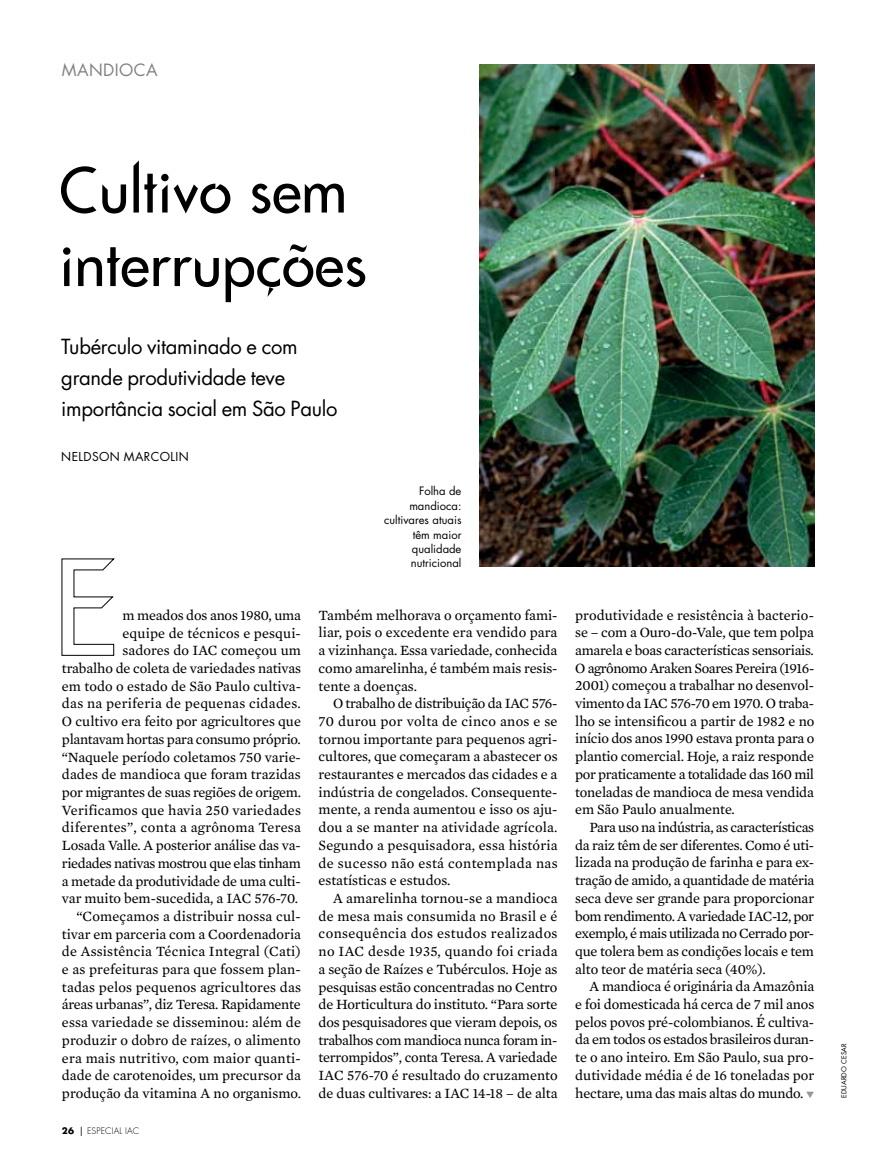
<style>
.page{position:relative;width:885px;height:1169px;background:#fff}
.page>*{position:absolute;margin:0;border:0;box-sizing:border-box;transform-origin:0 0}
.t1{font:60px/73.5px "Futura Vitima";color:#000}
.t2{font:20.25px/31px "Futura";letter-spacing:-.015em;color:#000}
.t3{font:16.5px "Futura";letter-spacing:.025em;color:#808285}
.t4{font:14.4px/17.7px "Mercury Text G2";color:#000;text-align:justify}
.t5{font:12px "Futura";letter-spacing:.035em;color:#000}
.t6{font:11.25px/14.4px "Futura";color:#000;text-align:right}
.t7{font:300 8.7px "Futura";letter-spacing:.01em;color:#000}
.t8{font:6.75px "Futura";letter-spacing:.01em;color:#000}
.s1{font-weight:700}
.s2{font-weight:400;font-size:9.3px}
.s3{color:#939598}
</style>
<div class="page">
<img style="left:479px;top:64px;width:335px;height:503px">
<svg style="left:61px;top:558px;width:54px;height:98px"></svg>
<p class="t3" style="left:62px;top:60px;width:97px">MANDIOCA</p>
<h1 class="t1" style="left:59px;top:153px;width:309px">Cultivo sem interrupções</h1>
<h2 class="t2" style="left:61px;top:331px;width:278px">Tubérculo vitaminado e com grande produtividade teve importância social em São Paulo</h2>
<p class="t5" style="left:61px;top:448px;width:32px">Neldson</p>
<p class="t5" style="left:124px;top:448px;width:59px">marco lin</p>
<p class="t6" style="left:384px;top:484px;width:79px">Folha de mandioca: cultivares atuais têm maior qualidade nutricional</p>
<p class="t4" style="left:62px;top:605px;width:241px;text-align:right">m meados dos anos 1980, uma<br>equipe de técnicos e pesqui-<br>sadores do IAC começou um<br>trabalho de coleta de variedades nativas em todo o estado de São Paulo cultiva&shy;das na periferia de pequenas cidades.<br>O cultivo era feito por agricultores que plantavam hortas para consumo próprio. “Naquele período coletamos 750 varie&shy;dades de mandioca que foram trazidas por migrantes de suas regiões de origem.<br>Verificamos que havia 250 variedades diferentes”, conta a agrônoma Teresa Losada Valle. A posterior análise das va&shy;riedades nativas mostrou que elas tinham a metade da produtividade de uma culti&shy;var muito bem-sucedida, a IAC 576-70. “Começamos a distribuir nossa cul&shy;tivar em parceria com a Coordenadoria de Assistência Técnica Integral (Cati) e as prefeituras para que fossem plan&shy;tadas pelos pequenos agricultores das áreas urbanas”, diz Teresa. Rapidamente essa variedade se disseminou: além de produzir o dobro de raízes, o alimento era mais nutritivo, com maior quanti&shy;dade de carotenoides, um precursor da produção da vitamina A no organismo.</p>
<p class="t4" style="left:319px;top:605px;width:240px">Também melhorava o orçamento fami&shy;liar, pois o excedente era vendido para a vizinhança. Essa variedade, conhecida como amarelinha, é também mais resis&shy;tente a doenças.</p>
<p class="t4" style="left:319px;top:694px;width:241px;text-indent:14px">O trabalho de distribuição da IAC 576- 70 durou por volta de cinco anos e se tornou importante para pequenos agri&shy;cultores, que começaram a abastecer os restaurantes e mercados das cidades e a indústria de congelados. Consequente&shy;mente, a renda aumentou e isso os aju&shy;dou a se manter na atividade agrícola.<br>Segundo a pesquisadora, essa história de sucesso não está contemplada nas estatísticas e estudos.</p>
<p class="t4" style="left:319px;top:888px;width:241px;text-indent:14px">A amarelinha tornou-se a mandioca de mesa mais consumida no Brasil e é consequência dos estudos realizados no IAC desde 1935, quando foi criada a seção de Raízes e Tubérculos. Hoje as pesquisas estão concentradas no Centro de Horticultura do instituto. “Para sorte dos pesquisadores que vieram depois, os trabalhos com mandioca nunca foram in&shy;terrompidos”, conta Teresa. A variedade IAC 576-70 é resultado do cruzamento de duas cultivares: a IAC 14-18 – de alta</p>
<p class="t7" style="left:62px;top:1125px;width:69px"><span class="s1">26</span> <span class="s2">|</span> ESPECIAL IAC</p>
<p class="t4" style="left:575px;top:605px;width:241px">produtividade e resistência à bacterio&shy;se – com a Ouro-do-Vale, que tem polpa amarela e boas características sensoriais.<br>O agrônomo Araken Soares Pereira (1916- 2001) começou a trabalhar no desenvol&shy;vimento da IAC 576-70 em 1970. O traba&shy;lho se intensificou a partir de 1982 e no início dos anos 1990 estava pronta para o plantio comercial. Hoje, a raiz responde por praticamente a totalidade das 160 mil toneladas de mandioca de mesa vendida em São Paulo anualmente.</p>
<p class="t4" style="left:575px;top:817px;width:241px;text-indent:14px">Para uso na indústria, as características da raiz têm de ser diferentes. Como é uti&shy;lizada na produção de farinha e para ex&shy;tração de amido, a quantidade de matéria seca deve ser grande para proporcionar bom rendimento. A variedade IAC-12, por exemplo, é mais utilizada no Cerrado por&shy;que tolera bem as condições locais e tem alto teor de matéria seca (40%).</p>
<p class="t4" style="left:575px;top:977px;width:241px;text-indent:14px">A mandioca é originária da Amazônia e foi domesticada há cerca de 7 mil anos pelos povos pré-colombianos. É cultiva&shy;da em todos os estados brasileiros duran&shy;te o ano inteiro. Em São Paulo, sua pro&shy;dutividade média é de 16 toneladas por hectare, uma das mais altas do mundo. <span class="s3">▼</span></p>
<p class="t8" style="left:840px;top:1098px;width:57px;rotate:-90deg">eduardo c esar</p>
</div>
